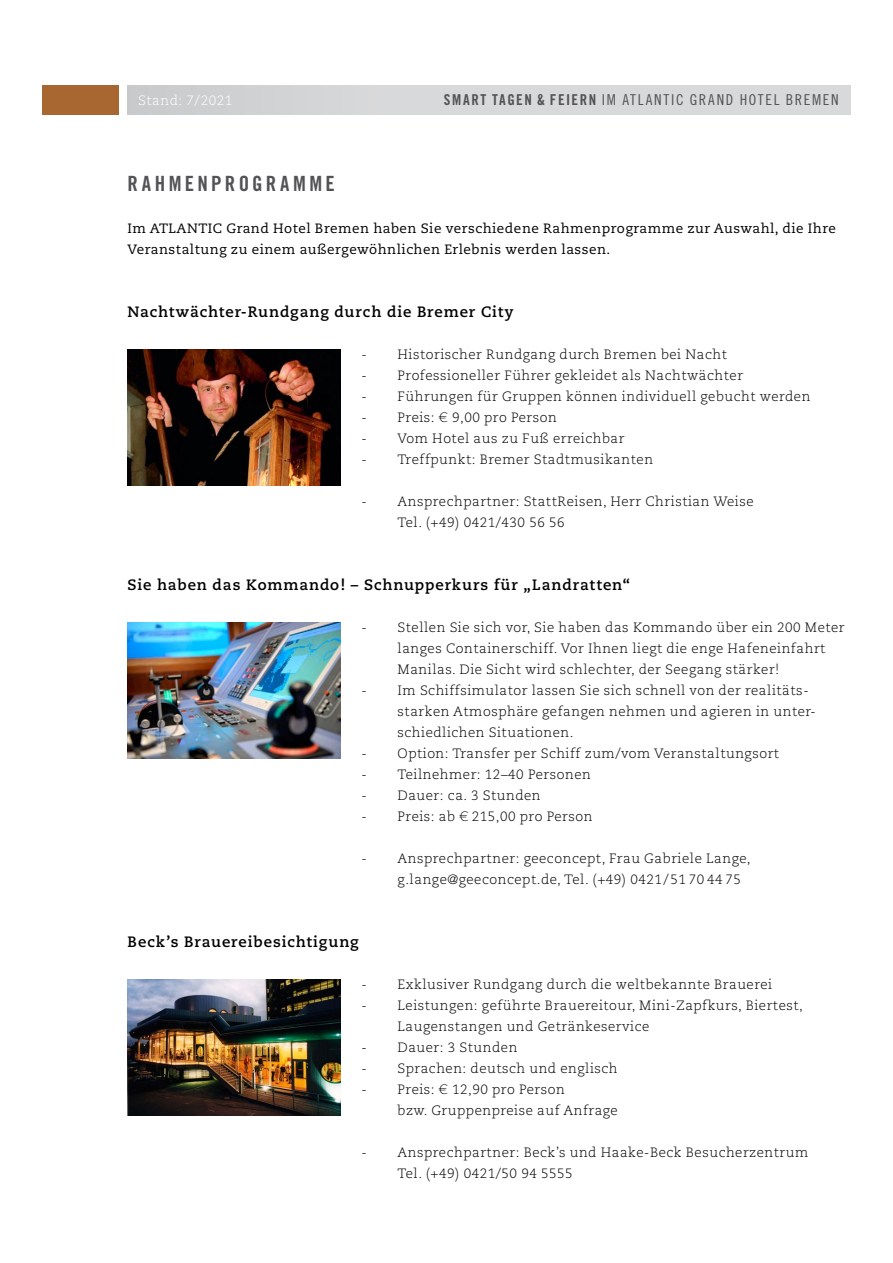
<style>
.page{position:relative;width:893px;height:1263px;background:#fff}
.page>*{position:absolute;margin:0;border:0;box-sizing:border-box;transform-origin:0 0}
.t1{font:21px "Trade Gothic Bold Cond Twenty";letter-spacing:.155em;color:#535355}
.t2{font:700 15px "Caecilia";letter-spacing:.06em;color:#000}
.t3{font:15px "Trade Gothic Cond Eighteen";letter-spacing:.11em;color:#535355}
.t4{font:300 13.5px/21px "Caecilia";letter-spacing:.04em;color:#000}
.t5{font:13.5px/21px "Caecilia";letter-spacing:.04em;color:#000}
.t6{font:300 13.5px "Caecilia";letter-spacing:.04em;color:#fff}
.s1{font-family:"Trade Gothic Bold Cond Twenty"}
.s2{font-family:"Euro Signs IIBQ";font-weight:400}
</style>
<div class="page">
<div style="left:128px;top:85px;width:722px;height:30px;background:linear-gradient(to right,#cfd0d1,#dcdddd)"></div>
<div style="left:43px;top:85px;width:76px;height:30px;background:#a86631"></div>
<img style="left:128px;top:349px;width:212px;height:136px">
<img style="left:128px;top:622px;width:212px;height:136px">
<img style="left:128px;top:979px;width:212px;height:136px">
<p class="t6" style="left:138px;top:93px;width:96px">Stand: 7/2021</p>
<p class="t3" style="left:444px;top:91px;width:394px"><span class="s1">SMART TAGEN &amp; FEIERN</span> IM ATLANTIC GRAN D HOTEL BREMEN</p>
<h1 class="t1" style="left:128px;top:171px;width:153px">RAHMENPROGRAMM</h1>
<h1 class="t1" style="left:326px;top:171px;width:11px">E</h1>
<p class="t5" style="left:128px;top:218px;width:710px">Im ATLANTIC Grand Hotel Bremen haben Sie verschiedene Rahmenprogramme zur Auswahl, die Ihre<br>Veranstaltung zu einem außergewöhnlichen Erlebnis werden lassen.</p>
<p class="t2" style="left:128px;top:303px;width:388px">Nachtwächter-Rundgang durch die Bremer City</p>
<p class="t4" style="left:361px;top:344px;width:367px">- Historischer Rundgang durch Bremen bei Nacht</p>
<p class="t4" style="left:361px;top:365px;width:383px">- Professioneller Führer gekleidet als Nachtwächter</p>
<p class="t4" style="left:361px;top:386px;width:450px">- Führungen für Gruppen können individuell gebucht werden</p>
<p class="t4" style="left:361px;top:407px;width:197px">- Preis: <span class="s2">"</span> 9,00 pro Person</p>
<p class="t4" style="left:361px;top:428px;width:265px">- Vom Hotel aus zu Fuß erreichbar</p>
<p class="t4" style="left:361px;top:449px;width:293px">- Treffpunkt: Bremer Stadtmusikanten</p>
<p class="t4" style="left:398px;top:491px;width:358px;text-indent:-36px">- Ansprechpartner: StattReisen, Herr Christian Weise<br>Tel. (+49) 0421/430 56 56</p>
<p class="t2" style="left:128px;top:576px;width:504px">Sie haben das Kommando! – Schnupperkurs für „Landratten“</p>
<p class="t4" style="left:398px;top:617px;width:449px;text-indent:-36px">- Stellen Sie sich vor, Sie haben das Kommando über ein 200 Meter langes Containerschiff. Vor Ihnen liegt die enge Hafeneinfahrt<br>Manilas. Die Sicht wird schlechter, der Seegang stärker!</p>
<p class="t4" style="left:398px;top:680px;width:418px;text-indent:-36px">- Im Schiffsimulator lassen Sie sich schnell von der realitäts&shy;starken Atmosphäre gefangen nehmen und agieren in unter&shy;schiedlichen Situationen.</p>
<p class="t4" style="left:361px;top:743px;width:419px">- Option: Transfer per Schiff zum/vom Veranstaltungsort</p>
<p class="t4" style="left:361px;top:764px;width:231px">- Teilnehmer: 12–40 Personen</p>
<p class="t4" style="left:361px;top:785px;width:181px">- Dauer: ca. 3 Stunden</p>
<p class="t4" style="left:361px;top:806px;width:233px">- Preis: ab <span class="s2">"</span> 215,00 pro Person</p>
<p class="t4" style="left:398px;top:848px;width:355px;text-indent:-36px">- Ansprechpartner: geeconcept, Frau Gabriele Lange, g.lange@geeconcept.de, Tel. (+49) 0421/51 70 44 75</p>
<p class="t2" style="left:128px;top:933px;width:233px">Beck’s Brauereibesichtigung</p>
<p class="t4" style="left:361px;top:974px;width:412px">- Exklusiver Rundgang durch die weltbekannte Brauerei</p>
<p class="t4" style="left:398px;top:995px;width:407px;text-indent:-36px">- Leistungen: geführte Brauereitour, Mini-Zapfkurs, Biertest,<br>Laugenstangen und Getränkeservice</p>
<p class="t4" style="left:361px;top:1037px;width:157px">- Dauer: 3 Stunden</p>
<p class="t4" style="left:361px;top:1058px;width:258px">- Sprachen: deutsch und englisch</p>
<p class="t4" style="left:398px;top:1079px;width:222px;text-indent:-36px">- Preis: <span class="s2">"</span> 12,90 pro Person<br>bzw. Gruppenpreise auf Anfrage</p>
<p class="t4" style="left:398px;top:1142px;width:412px;text-indent:-36px">- Ansprechpartner: Beck’s und Haake-Beck Besucherzentrum<br>Tel. (+49) 0421/50 94 5555</p>
</div>
